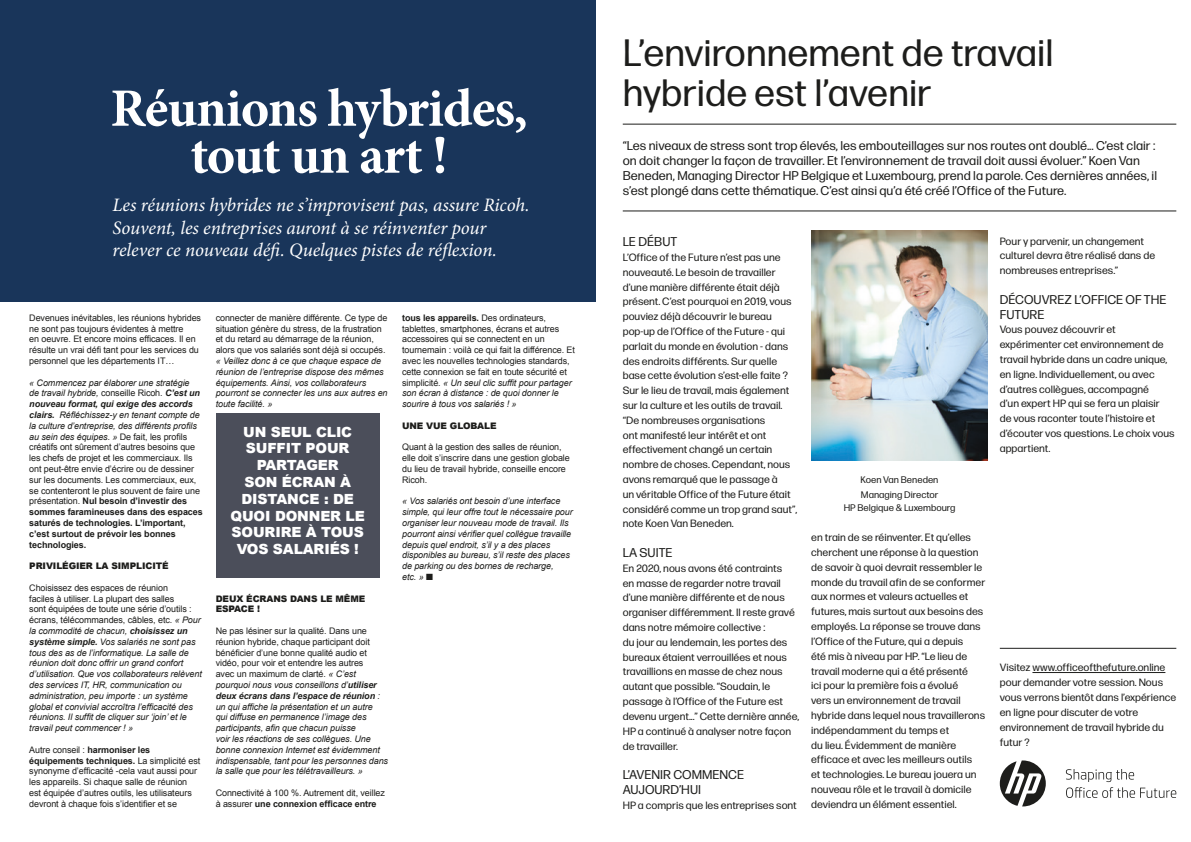
<style>
.page{position:relative;width:1191px;height:842px;background:#fff}
.page>*{position:absolute;margin:0;border:0;box-sizing:border-box;transform-origin:0 0}
.t1{font:700 54px/47px "Minion Pro";letter-spacing:-.02em;color:#fff;text-align:center}
.t2{font:38.1px/39.1px "Forma DJR Micro";color:#1d1d1b}
.t3{font:italic 19px/22.8px "Minion Pro";letter-spacing:-.01em;color:#fff}
.t4{font:900 14px/16.8px "Arial";letter-spacing:-.01em;color:#fff;text-align:center}
.t5{font:12.7px/14.8px "Forma DJR Micro";color:#1d1d1b}
.t6{font:10.6px/14.8px "Forma DJR Micro";color:#1d1d1b}
.t7{font:9.5px/15.7px "Forma DJR Micro";color:#1d1d1b}
.t8{font:9px/10.8px "Arial";letter-spacing:-.01em;color:#1d1d1b}
.t9{font:italic 9px/10.8px "Arial";letter-spacing:-.01em;color:#1d1d1b}
.t10{font:900 9px/10.8px "Arial";letter-spacing:-.01em;color:#1d1d1b}
.s1{font-style:italic}
.s2{font-weight:700;font-style:italic}
.s3{font-weight:700}
.s4{font-style:normal}
</style>
<div class="page">
<div style="left:0;top:0;width:595px;height:302px;background:#19355a"></div>
<div style="left:216px;top:413px;width:163px;height:165px;background:#4b4e5a"></div>
<img style="left:811px;top:231px;width:176px;height:229px">
<hr style="left:623px;top:124px;width:553px;height:1px;background:#1d1d1b">
<hr style="left:999px;top:648px;width:177px;height:1px;background:#1d1d1b">
<hr style="left:623px;top:211px;width:553px;height:1px;background:#1d1d1b">
<hr style="left:1032px;top:672px;width:133px;height:1px;background:#1d1d1b">
<svg style="left:999px;top:760px;width:46px;height:46px"></svg>
<svg style="left:1065px;top:769px;width:111px;height:29px"></svg>
<h1 class="t1" style="left:110px;top:84px;width:419px">Réunions hybrides, tout un art !</h1>
<h3 class="t3" style="left:112px;top:193px;width:419px">Les réunions hybrides ne s’improvisent pas, assure Ricoh.<br>Souvent, les entreprises auront à se réinventer pour relever ce nouveau défi. Quelques pistes de réflexion.</h3>
<p class="t8" style="left:29px;top:312px;width:173px">Devenues inévitables, les réunions hybrides ne sont pas toujours évidentes à mettre<br>en oeuvre. Et encore moins efficaces. Il en résulte un vrai défi tant pour les services du personnel que les départements IT…</p>
<p class="t8" style="left:29px;top:377px;width:175px"><span class="s1">« Commencez par élaborer une stratégie<br>de travail hybride,</span> conseille Ricoh. <span class="s2">C’est un nouveau format, qui exige des accords clairs.</span> <span class="s1">Réfléchissez-y en tenant compte de la culture d’entreprise, des différents profils au sein des équipes. »</span> De fait, les profils créatifs ont sûrement d’autres besoins que les chefs de projet et les commerciaux. Ils ont peut-être envie d’écrire ou de dessiner sur les documents. Les commerciaux, eux, se contenteront le plus souvent de faire une présentation. <span class="s3">Nul besoin d’investir des sommes faramineuses dans des espaces saturés de technologies. L’important, c’est surtout de prévoir les bonnes technologies.</span></p>
<p class="t10" style="left:29px;top:560px;width:141px">PRIVILÉGIER LA SIMPLICITÉ</p>
<p class="t9" style="left:29px;top:582px;width:174px"><span class="s4">Choisissez des espaces de réunion<br>faciles à utiliser. La plupart des salles<br>sont équipées de toute une série d’outils : écrans, télécommandes, câbles, etc.</span> « Pour la commodité de chacun, <span class="s3">choisissez un système simple.</span> Vos salariés ne sont pas tous des as de l’informatique. La salle de réunion doit donc offrir un grand confort d’utilisation. Que vos collaborateurs relèvent des services IT, HR, communication ou administration, peu importe : un système global et convivial accroîtra l’efficacité des réunions. Il suffit de cliquer sur ‘join’ et le travail peut commencer ! »</p>
<p class="t8" style="left:29px;top:744px;width:172px">Autre conseil : <span class="s3">harmoniser les équipements techniques.</span> La simplicité est synonyme d’efficacité -cela vaut aussi pour les appareils. Si chaque salle de réunion est équipée d’autres outils, les utilisateurs devront à chaque fois s’identifier et se</p>
<p class="t8" style="left:216px;top:312px;width:173px">connecter de manière différente. Ce type de situation génère du stress, de la frustration et du retard au démarrage de la réunion, alors que vos salariés sont déjà si occupés.</p>
<p class="t9" style="left:216px;top:355px;width:173px">« Veillez donc à ce que chaque espace de réunion de l’entreprise dispose des mêmes équipements. Ainsi, vos collaborateurs pourront se connecter les uns aux autres en toute facilité. »</p>
<h3 class="t4" style="left:231px;top:423px;width:136px">UN SEUL CLIC<br>SUFFIT POUR<br>PARTAGER<br>SON ÉCRAN À<br>DISTANCE : DE<br>QUOI DONNER LE<br>SOURIRE À TOUS<br>VOS SALARIÉS !</h3>
<p class="t10" style="left:216px;top:593px;width:151px">DEUX ÉCRANS DANS LE MÊME<br>ESPACE !</p>
<p class="t9" style="left:216px;top:625px;width:174px"><span class="s4">Ne pas lésiner sur la qualité. Dans une réunion hybride, chaque participant doit bénéficier d’une bonne qualité audio et vidéo, pour voir et entendre les autres<br>avec un maximum de clarté.</span> « C’est pourquoi nous vous conseillons d’<span class="s3">utiliser deux écrans dans l’espace de réunion</span> : un qui affiche la présentation et un autre<br>qui diffuse en permanence l’image des participants, afin que chacun puisse<br>voir les réactions de ses collègues. Une bonne connexion Internet est évidemment indispensable, tant pour les personnes dans la salle que pour les télétravailleurs. »</p>
<p class="t8" style="left:216px;top:787px;width:171px">Connectivité à 100 %. Autrement dit, veillez à assurer <span class="s3">une connexion efficace entre</span></p>
<p class="t8" style="left:402px;top:312px;width:174px"><span class="s3">tous les appareils.</span> Des ordinateurs, tablettes, smartphones, écrans et autres accessoires qui se connectent en un tournemain : voilà ce qui fait la différence. Et avec les nouvelles technologies standards, cette connexion se fait en toute sécurité et simplicité. <span class="s1">« Un seul clic suffit pour partager son écran à distance : de quoi donner le sourire à tous vos salariés ! »</span></p>
<p class="t10" style="left:402px;top:420px;width:96px">UNE VUE GLOBALE</p>
<p class="t8" style="left:402px;top:442px;width:169px">Quant à la gestion des salles de réunion, elle doit s’inscrire dans une gestion globale du lieu de travail hybride, conseille encore Ricoh.</p>
<p class="t9" style="left:402px;top:496px;width:172px">« Vos salariés ont besoin d’une interface simple, qui leur offre tout le nécessaire pour organiser leur nouveau mode de travail. Ils pourront ainsi vérifier quel collègue travaille depuis quel endroit, s’il y a des places disponibles au bureau, s’il reste des places de parking ou des bornes de recharge,<br>etc. » ■</p>
<h2 class="t2" style="left:623px;top:31px;width:432px">L’environnement de travail hybride est l’avenir</h2>
<p class="t5" style="left:623px;top:137px;width:536px">“Les niveaux de stress sont trop élevés, les embouteillages sur nos routes ont doublé... C’est clair : on doit changer la façon de travailler. Et l’environnement de travail doit aussi évoluer.” Koen Van Beneden, Managing Director HP Belgique et Luxembourg, prend la parole. Ces dernières années, il s’est plongé dans cette thématique. C’est ainsi qu’a été créé l’Office of the Future.</p>
<p class="t5" style="left:623px;top:233px;width:56px">LE DÉBUT</p>
<p class="t6" style="left:623px;top:249px;width:176px">L’Office of the Future n’est pas une nouveauté. Le besoin de travailler d’une manière différente était déjà présent. C’est pourquoi en 2019, vous pouviez déjà découvrir le bureau pop-up de l’Office of the Future - qui parlait du monde en évolution - dans des endroits différents. Sur quelle base cette évolution s’est-elle faite ?<br>Sur le lieu de travail, mais également sur la culture et les outils de travail. “De nombreuses organisations<br>ont manifesté leur intérêt et ont effectivement changé un certain nombre de choses. Cependant, nous avons remarqué que le passage à<br>un véritable Office of the Future était considéré comme un trop grand saut”, note Koen Van Beneden.</p>
<p class="t5" style="left:623px;top:544px;width:51px">LA SUITE</p>
<p class="t6" style="left:623px;top:560px;width:178px">En 2020, nous avons été contraints<br>en masse de regarder notre travail d’une manière différente et de nous organiser différemment. Il reste gravé dans notre mémoire collective :<br>du jour au lendemain, les portes des bureaux étaient verrouillées et nous travaillions en masse de chez nous autant que possible. “Soudain, le passage à l’Office of the Future est devenu urgent...” Cette dernière année, HP a continué à analyser notre façon de travailler.</p>
<p class="t5" style="left:623px;top:766px;width:123px">L’AVENIR COMMENCE<br>AUJOURD’HUI</p>
<p class="t6" style="left:623px;top:797px;width:176px">HP a compris que les entreprises sont</p>
<p class="t7" style="left:860px;top:471px;width:79px">Koen Van Beneden<br>Managing Director</p>
<p class="t7" style="left:843px;top:499px;width:113px">HP Belgique &amp; Luxembourg</p>
<p class="t6" style="left:811px;top:529px;width:175px">en train de se réinventer. Et qu’elles cherchent une réponse à la question de savoir à quoi devrait ressembler le monde du travail afin de se conformer aux normes et valeurs actuelles et futures, mais surtout aux besoins des employés. La réponse se trouve dans l’Office of the Future, qui a depuis<br>été mis à niveau par HP. “Le lieu de travail moderne qui a été présenté<br>ici pour la première fois a évolué<br>vers un environnement de travail hybride dans lequel nous travaillerons indépendamment du temps et<br>du lieu. Évidemment de manière efficace et avec les meilleurs outils<br>et technologies. Le bureau jouera un nouveau rôle et le travail à domicile deviendra un élément essentiel.</p>
<p class="t6" style="left:999px;top:233px;width:157px">Pour y parvenir, un changement culturel devra être réalisé dans de nombreuses entreprises.”</p>
<p class="t5" style="left:999px;top:291px;width:168px">DÉCOUVREZ L’OFFICE OF THE<br>FUTURE</p>
<p class="t6" style="left:999px;top:321px;width:176px">Vous pouvez découvrir et expérimenter cet environnement de travail hybride dans un cadre unique, en ligne. Individuellement, ou avec d’autres collègues, accompagné<br>d’un expert HP qui se fera un plaisir<br>de vous raconter toute l’histoire et d’écouter vos questions. Le choix vous appartient.</p>
<p class="t6" style="left:999px;top:660px;width:178px">Visitez www.officeofthefuture.online pour demander votre session. Nous vous verrons bientôt dans l’expérience en ligne pour discuter de votre environnement de travail hybride du futur ?</p>
</div>
